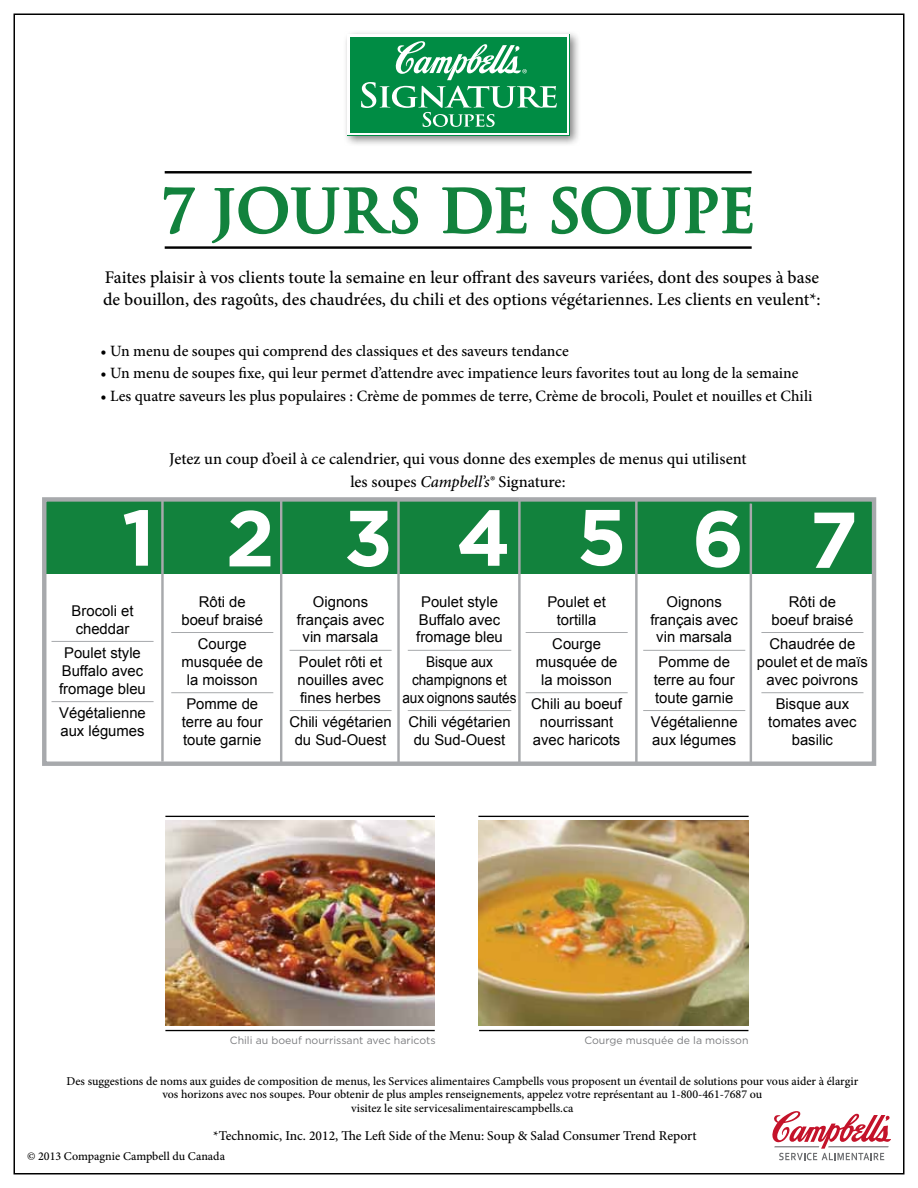
<style>
.page{position:relative;width:918px;height:1188px;background:#fff}
.page>*{position:absolute;margin:0;border:0;box-sizing:border-box;transform-origin:0 0}
.t1{font:700 78.9px "Gotham";letter-spacing:.83em;color:#fff}
.t2{font:700 58.8px "Trajan";letter-spacing:-.01em;color:#12823d}
.t3{font:500 17.85px/22.5px "Minion Pro";color:#000}
.t4{font:500 16.5px/22.5px "Minion Pro";color:#000;text-align:center}
.t5{font:500 15.75px "Minion Pro";color:#000}
.t6{font:14.85px/17.9px "Arial";color:#000;text-align:center}
.t7{font:14.85px/17.9px "Arial";color:#000;text-align:center;scale:.92 1}
.t8{font:500 13.5px "Minion Pro";color:#000}
.t9{font:500 12px/13.5px "Minion Pro";color:#000;text-align:center}
.t10{font:10.5px "Gotham";color:#7b7c7f}
.s1{font-size:52.8px}
.s2{font-style:italic}
</style>
<div class="page">
<img style="left:165px;top:821px;width:270px;height:205px">
<hr style="left:165px;top:816px;width:270px;height:1px;background:#000">
<hr style="left:165px;top:1030px;width:270px;height:1px;background:#000">
<img style="left:478px;top:821px;width:270px;height:205px">
<hr style="left:478px;top:816px;width:271px;height:1px;background:#000">
<hr style="left:479px;top:1030px;width:269px;height:1px;background:#000">
<div style="left:343px;top:30px;width:238px;height:117px;background:#f9f9f9"></div>
<div style="left:348px;top:35px;width:221px;height:100px;background:#fff"></div>
<div style="left:350px;top:37px;width:217px;height:95px;background:#008c44"></div>
<svg style="left:772px;top:1111px;width:119px;height:49px"></svg>
<hr style="left:165px;top:171px;width:587px;height:2px;background:#000">
<hr style="left:165px;top:246px;width:587px;height:3px;background:#000">
<svg style="left:163px;top:187px;width:32px;height:48px"></svg>
<svg style="left:211px;top:41px;width:542px;height:203px"></svg>
<div style="left:44px;top:499px;width:828px;height:75px;background:#12823d"></div>
<hr style="left:750px;top:504px;width:2px;height:261px;background:#a7a9ac">
<hr style="left:635px;top:499px;width:3px;height:264px;background:#a7a9ac">
<hr style="left:280px;top:501px;width:2px;height:261px;background:#a7a9ac">
<hr style="left:161px;top:498px;width:3px;height:264px;background:#a7a9ac">
<hr style="left:397px;top:499px;width:3px;height:265px;background:#a7a9ac">
<div style="left:42px;top:497px;width:834px;height:269px;border:4px solid #a7a9ac"></div>
<hr style="left:518px;top:499px;width:3px;height:264px;background:#a7a9ac">
<hr style="left:52px;top:641px;width:102px;height:1px;background:#a7a9ac">
<hr style="left:52px;top:701px;width:102px;height:1px;background:#a7a9ac">
<hr style="left:171px;top:632px;width:102px;height:1px;background:#a7a9ac">
<hr style="left:171px;top:692px;width:102px;height:1px;background:#a7a9ac">
<hr style="left:290px;top:650px;width:102px;height:1px;background:#a7a9ac">
<hr style="left:290px;top:710px;width:102px;height:1px;background:#a7a9ac">
<hr style="left:408px;top:650px;width:103px;height:1px;background:#a7a9ac">
<hr style="left:408px;top:710px;width:103px;height:1px;background:#a7a9ac">
<hr style="left:526px;top:632px;width:102px;height:1px;background:#a7a9ac">
<hr style="left:526px;top:692px;width:102px;height:1px;background:#a7a9ac">
<hr style="left:643px;top:650px;width:102px;height:1px;background:#a7a9ac">
<hr style="left:643px;top:710px;width:102px;height:1px;background:#a7a9ac">
<hr style="left:761px;top:632px;width:102px;height:1px;background:#a7a9ac">
<hr style="left:761px;top:692px;width:102px;height:1px;background:#a7a9ac">
<h2 class="t2" style="left:162px;top:174px;width:595px">7 <span class="s1">J</span>OURS DE SOUPE</h2>
<p class="t3" style="left:103px;top:266px;width:719px">Faites plaisir à vos clients toute la semaine en leur offrant des saveurs variées, dont des soupes à base de bouillon, des ragoûts, des chaudrées, du chili et des options végétariennes. Les clients en veulent*:</p>
<p class="t5" style="left:100px;top:340px;width:470px">• Un menu de soupes qui comprend des classiques et des saveurs tendance</p>
<p class="t5" style="left:100px;top:363px;width:700px">• Un menu de soupes fixe, qui leur permet d’attendre avec impatience leurs favorites tout au long de la semaine</p>
<p class="t5" style="left:100px;top:385px;width:713px">• Les quatre saveurs les plus populaires : Crème de pommes de terre, Crème de brocoli, Poulet et nouilles et Chili</p>
<p class="t4" style="left:169px;top:448px;width:579px">Jetez un coup d’oeil à ce calendrier, qui vous donne des exemples de menus qui utilisent les soupes <span class="s2">Campbell’s®</span> Signature:</p>
<h1 class="t1" style="left:122px;top:490px;width:738px">1234567</h1>
<p class="t6" style="left:72px;top:602px;width:63px;text-align:left">Brocoli et cheddar</p>
<p class="t6" style="left:59px;top:644px;width:88px">Poulet style<br>Buffalo avec fromage bleu</p>
<p class="t6" style="left:59px;top:704px;width:88px;text-align:left">Végétalienne aux légumes</p>
<p class="t6" style="left:181px;top:593px;width:83px">Rôti de boeuf braisé</p>
<p class="t6" style="left:181px;top:635px;width:83px">Courge musquée de la moisson</p>
<p class="t6" style="left:182px;top:695px;width:82px">Pomme de terre au four toute garnie</p>
<p class="t6" style="left:297px;top:593px;width:89px">Oignons français avec vin marsala</p>
<p class="t6" style="left:298px;top:653px;width:87px;text-align:justify">Poulet rôti et nouilles avec fines herbes</p>
<p class="t6" style="left:289px;top:713px;width:104px">Chili végétarien du Sud-Ouest</p>
<p class="t6" style="left:416px;top:593px;width:88px">Poulet style<br>Buffalo avec fromage bleu</p>
<p class="t7" style="left:402px;top:653px;width:126px">Bisque aux champignons et aux oignons sautés</p>
<p class="t6" style="left:408px;top:713px;width:104px">Chili végétarien du Sud-Ouest</p>
<p class="t6" style="left:547px;top:593px;width:60px">Poulet et tortilla</p>
<p class="t6" style="left:536px;top:635px;width:83px">Courge musquée de la moisson</p>
<p class="t6" style="left:531px;top:695px;width:92px">Chili au boeuf nourrissant avec haricots</p>
<p class="t6" style="left:651px;top:593px;width:89px">Oignons français avec vin marsala</p>
<p class="t6" style="left:654px;top:653px;width:82px">Pomme de terre au four toute garnie</p>
<p class="t6" style="left:651px;top:713px;width:88px;text-align:left">Végétalienne aux légumes</p>
<p class="t6" style="left:772px;top:593px;width:83px">Rôti de boeuf braisé</p>
<p class="t6" style="left:757px;top:635px;width:113px">Chaudrée de poulet et de maïs avec poivrons</p>
<p class="t6" style="left:768px;top:695px;width:90px">Bisque aux tomates avec basilic</p>
<p class="t10" style="left:230px;top:1034px;width:207px">Chili au boeuf nourrissant avec haricots</p>
<p class="t10" style="left:584px;top:1034px;width:166px">Courge musquée de la moisson</p>
<p class="t9" style="left:67px;top:1074px;width:793px">Des suggestions de noms aux guides de composition de menus, les Services alimentaires Campbells vous proposent un éventail de solutions pour vous aider à élargir vos horizons avec nos soupes. Pour obtenir de plus amples renseignements, appelez votre représentant au 1-800-461-7687 ou<br>visitez le site servicesalimentairescampbells.ca</p>
<p class="t8" style="left:213px;top:1127px;width:485px">*Technomic, Inc. 2012, The Left Side of the Menu: Soup &amp; Salad Consumer Trend Report</p>
<p class="t9" style="left:27px;top:1149px;width:200px">© 2013 Compagnie Campbell du Canada</p>
</div>
